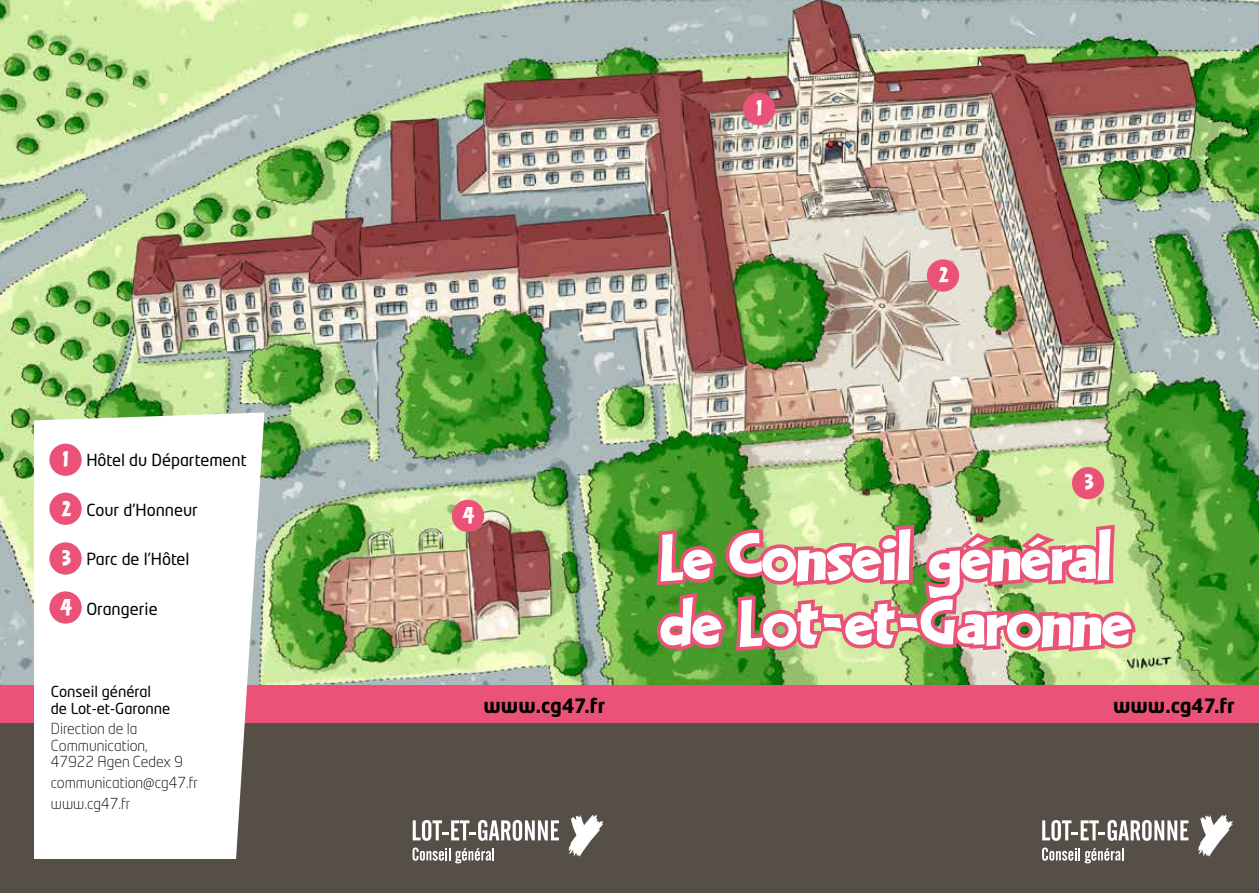
<style>
.page{position:relative;width:1259px;height:893px;background:#fff}
.page>*{position:absolute;margin:0;border:0;box-sizing:border-box;transform-origin:0 0}
.t1{font:76.5px/65.7px "LHF Happy Fun Ball REG";color:#fff}
.t2{font:25.35px "LHF Happy Fun Ball REG";color:#fff;scale:.93 1}
.t3{font:700 19.5px "Neo Tech Std";color:#000}
.t4{font:16.5px "Neo Tech Std";color:#000}
.t5{font:300 15px/16.5px "Neo Tech Std";color:#000}
.t6{font:15px/16.5px "Neo Tech Std";color:#000}
</style>
<div class="page">
<img style="left:0;top:0;width:1259px;height:685px">
<svg style="left:651px;top:521px;width:488px;height:136px;background:#c09278"></svg>
<div style="left:0;top:686px;width:1259px;height:38px;background:#ea5278"></div>
<div style="left:0;top:723px;width:1259px;height:170px;background:#564f48"></div>
<svg style="left:1197px;top:814px;width:35px;height:43px"></svg>
<svg style="left:1042px;top:847px;width:81px;height:16px"></svg>
<svg style="left:1042px;top:820px;width:146px;height:21px"></svg>
<svg style="left:568px;top:814px;width:35px;height:43px"></svg>
<svg style="left:412px;top:847px;width:82px;height:16px"></svg>
<svg style="left:413px;top:820px;width:146px;height:21px"></svg>
<svg style="left:34px;top:412px;width:230px;height:447px"></svg>
<div style="left:49px;top:493px;width:33px;height:32px;background:#ea5278;border-radius:50%"></div>
<div style="left:927px;top:259px;width:32px;height:33px;background:#ea5278;border-radius:50%"></div>
<div style="left:49px;top:591px;width:33px;height:33px;background:#ea5278;border-radius:50%"></div>
<div style="left:452px;top:500px;width:32px;height:32px;background:#ea5278;border-radius:50%"></div>
<div style="left:49px;top:444px;width:33px;height:32px;background:#ea5278;border-radius:50%"></div>
<div style="left:743px;top:93px;width:32px;height:32px;background:#ea5278;border-radius:50%"></div>
<div style="left:49px;top:542px;width:33px;height:33px;background:#ea5278;border-radius:50%"></div>
<div style="left:1072px;top:467px;width:32px;height:32px;background:#ea5278;border-radius:50%"></div>
<h2 class="t2" style="left:63px;top:447px;width:8px">1</h2>
<h2 class="t2" style="left:62px;top:495px;width:12px">2</h2>
<h2 class="t2" style="left:62px;top:545px;width:11px">3</h2>
<h2 class="t2" style="left:61px;top:594px;width:14px">4</h2>
<p class="t4" style="left:86px;top:450px;width:162px">Hôtel du Département</p>
<p class="t4" style="left:86px;top:500px;width:113px">Cour d’Honneur</p>
<p class="t4" style="left:86px;top:549px;width:105px">Parc de l’Hôtel</p>
<p class="t4" style="left:86px;top:599px;width:73px">Orangerie</p>
<p class="t6" style="left:51px;top:683px;width:121px">Conseil général de Lot-et-Garonne</p>
<p class="t5" style="left:51px;top:721px;width:133px">Direction de la<br>Communication,<br>47922 Agen Cedex 9</p>
<p class="t5" style="left:51px;top:772px;width:149px;line-height:20.7px">communication@cg47.fr www.cg47.fr</p>
<h2 class="t2" style="left:756px;top:96px;width:8px">1</h2>
<h2 class="t2" style="left:939px;top:261px;width:12px">2</h2>
<h2 class="t2" style="left:463px;top:503px;width:14px">4</h2>
<h2 class="t2" style="left:1085px;top:470px;width:11px">3</h2>
<h1 class="t1" style="left:660px;top:526px;width:473px">Le Conseil général de Lot-et-Garonne</h1>
<h3 class="t3" style="left:483px;top:693px;width:123px">www.cg47.fr</h3>
<h3 class="t3" style="left:1113px;top:693px;width:123px">www.cg47.fr</h3>
</div>
